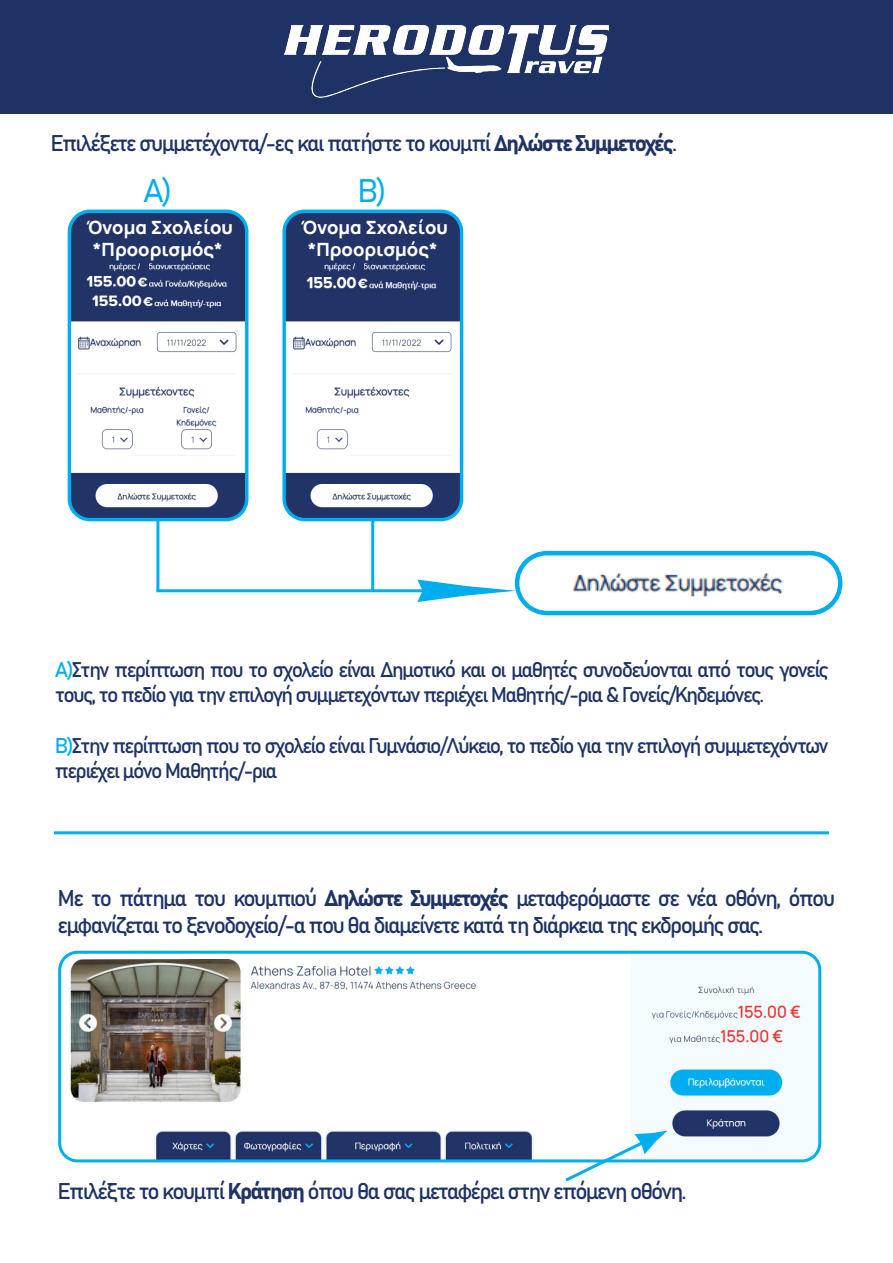
<style>
.page{position:relative;width:893px;height:1263px;background:#fff}
.page>*{position:absolute;margin:0;border:0;box-sizing:border-box;transform-origin:0 0}
.t1{font:32.25px "Bahnschrift";color:#00aeef}
.t2{font:22.5px/27px "Bahnschrift";letter-spacing:-.08em;color:#1e3266}
.t3{font:21px/25.2px "Bahnschrift";letter-spacing:-.08em;color:#1e3266}
.t4{font:800 18.15px "Manrope";color:#fff}
.s1{color:#00aeef}
</style>
<div class="page">
<div style="left:0;top:0;width:893px;height:113px;background:#1e3266"></div>
<img style="left:284px;top:25px;width:325px;height:73px">
<img style="left:69px;top:211px;width:178px;height:309px">
<div style="left:68px;top:210px;width:180px;height:311px;border:3px solid #00aeef;border-radius:21px"></div>
<div style="left:101px;top:264px;width:8px;height:8px;background:#213367"></div>
<div style="left:76px;top:224px;width:164px;height:37px;background:#213367"></div>
<div style="left:141px;top:264px;width:8px;height:8px;background:#213367"></div>
<img style="left:286px;top:211px;width:176px;height:309px">
<div style="left:282px;top:210px;width:181px;height:311px;border:3px solid #00aeef;border-radius:21px"></div>
<div style="left:316px;top:264px;width:8px;height:8px;background:#213367"></div>
<div style="left:291px;top:224px;width:164px;height:37px;background:#213367"></div>
<div style="left:356px;top:264px;width:7px;height:8px;background:#213367"></div>
<img style="left:517px;top:553px;width:323px;height:60px;border-radius:30px">
<div style="left:515px;top:551px;width:327px;height:64px;border:4px solid #00aeef;border-radius:30px"></div>
<hr style="left:156px;top:589px;width:278px;height:3px;background:#00aeef">
<svg style="left:417px;top:579px;width:99px;height:23px"></svg>
<div style="left:294px;top:294px;width:152px;height:19px;background:#213367"></div>
<div style="left:387px;top:402px;width:53px;height:51px;background:#fff"></div>
<img style="left:301px;top:274px;width:144px;height:20px">
<hr style="left:371px;top:519px;width:3px;height:72px;background:#00aeef">
<hr style="left:54px;top:831px;width:775px;height:3px;background:#00aeef">
<hr style="left:156px;top:519px;width:3px;height:72px;background:#00aeef">
<img style="left:62px;top:952px;width:758px;height:209px">
<div style="left:58px;top:951px;width:763px;height:211px;border:3px solid #00aeef;border-radius:18px"></div>
<svg style="left:562px;top:1130px;width:106px;height:52px"></svg>
<p class="t2" style="left:51px;top:128px;width:628px">Επιλέξετε συμμετέχοντα/-ες και πατήστε το κουμπί Δηλώστε Συμμετοχές.</p>
<p class="t1" style="left:143px;top:166px;width:31px">Α)</p>
<p class="t1" style="left:358px;top:166px;width:31px">Β)</p>
<p class="t4" style="left:86px;top:215px;width:148px">Όνομα Σχολείου</p>
<p class="t4" style="left:93px;top:236px;width:131px">*Προορισμός*</p>
<p class="t4" style="left:301px;top:215px;width:148px">Όνομα Σχολείου</p>
<p class="t4" style="left:308px;top:236px;width:131px">*Προορισμός*</p>
<p class="t3" style="left:55px;top:655px;width:776px"><span class="s1">Α)</span>Στην περίπτωση που το σχολείο είναι Δημοτικό και οι μαθητές συνοδεύονται από τους γονείς τους, το πεδίο για την επιλογή συμμετεχόντων περιέχει Μαθητής/-ρια &amp; Γονείς/Κηδεμόνες.</p>
<p class="t3" style="left:55px;top:731px;width:775px"><span class="s1">Β)</span>Στην περίπτωση που το σχολείο είναι Γυμνάσιο/Λύκειο, το πεδίο για την επιλογή συμμετεχόντων περιέχει μόνο Μαθητής/-ρια</p>
<p class="t2" style="left:58px;top:883px;width:779px">Με το πάτημα του κουμπιού Δηλώστε Συμμετοχές μεταφερόμαστε σε νέα οθόνη, όπου εμφανίζεται το ξενοδοχείο/-α που θα διαμείνετε κατά τη διάρκεια της εκδρομής σας.</p>
<p class="t2" style="left:58px;top:1176px;width:631px">Επιλέξτε το κουμπί Κράτηση όπου θα σας μεταφέρει στην επόμενη οθόνη.</p>
</div>
